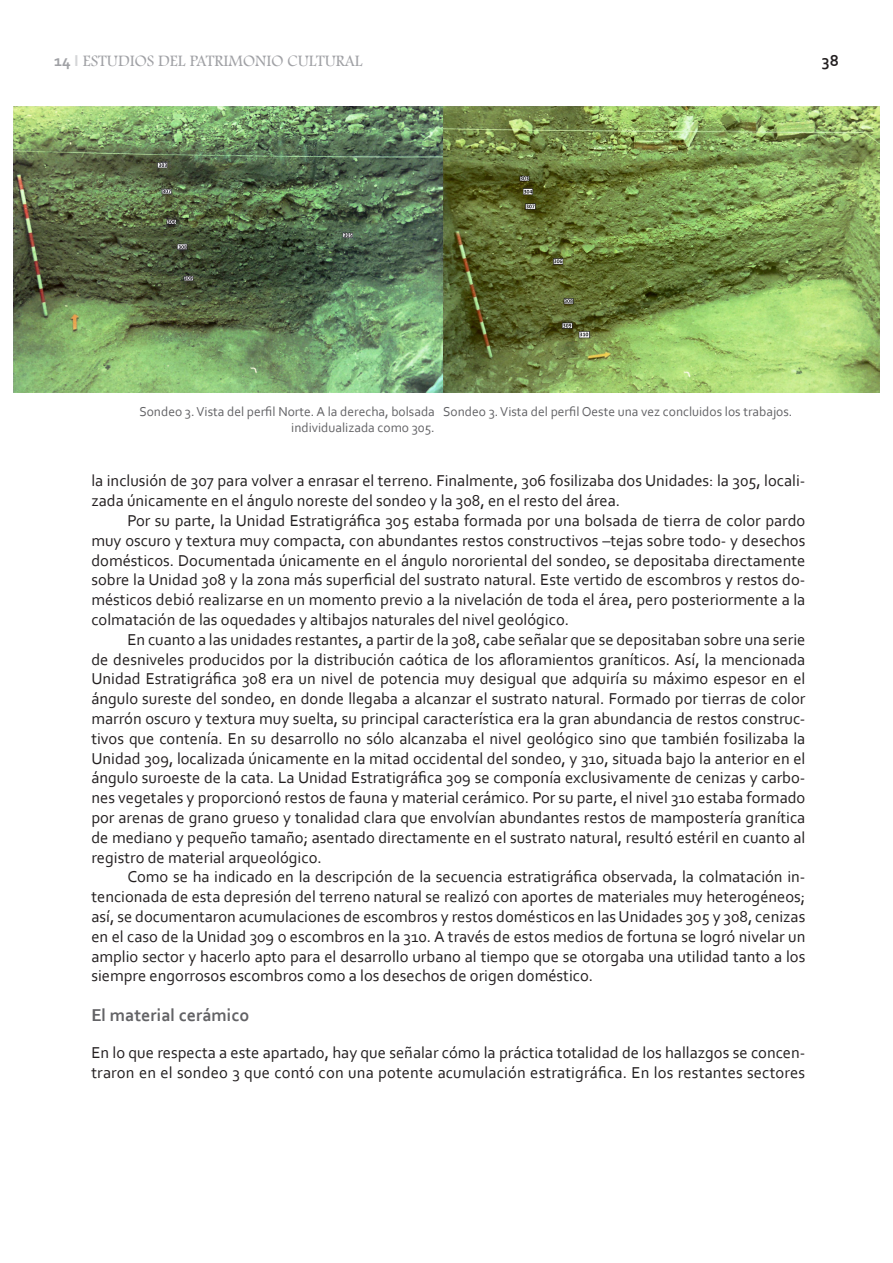
<style>
.page{position:relative;width:893px;height:1263px;background:#fff}
.page>*{position:absolute;margin:0;border:0;box-sizing:border-box;transform-origin:0 0}
.subapartados{font:700 18px "Corbel";color:#636366}
.TEXTO_ARTÍCUOLO{font:16.5px/19.8px "Corbel";color:#231f20;text-align:justify}
.Text_artículo_primer{font:16.5px/19.8px "Corbel";letter-spacing:.005em;color:#231f20}
.t1{font:16.5px "Footlight MT Light";color:#a0a1a5}
.t2{font:700 16.5px "Corbel";color:#231f20}
.PIE_FOTO_y_PÁGINA{font:13.5px/16.2px "Corbel";color:#636366;text-align:right}
.s1{font-family:"Corbel";font-weight:700}
.s2{font-family:"Corbel";font-weight:700;color:#d5d6d8}
</style>
<div class="page">
<img style="left:14px;top:106px;width:866px;height:286px">
<p class="t1" style="left:54px;top:51px;width:310px"><span class="s1">14</span> <span class="s2">I</span> ESTUDIOS DEL PATRIMONIO CULTURAL</p>
<p class="t2" style="left:822px;top:51px;width:19px">38</p>
<p class="PIE_FOTO_y_PÁGINA" style="left:139px;top:403px;width:297px">Sondeo 3. Vista del perfil Norte. A la derecha, bolsada individualizada como 305.</p>
<p class="PIE_FOTO_y_PÁGINA" style="left:443px;top:403px;width:351px">Sondeo 3. Vista del perfil Oeste una vez concluidos los trabajos.</p>
<p class="TEXTO_ARTÍCUOLO" style="left:91px;top:471px;width:715px">la inclusión de 307 para volver a enrasar el terreno. Finalmente, 306 fosilizaba dos Unidades: la 305, locali&shy;zada únicamente en el ángulo noreste del sondeo y la 308, en el resto del área.</p>
<p class="TEXTO_ARTÍCUOLO" style="left:91px;top:510px;width:715px;text-indent:36px">Por su parte, la Unidad Estratigráfica 305 estaba formada por una bolsada de tierra de color pardo muy oscuro y textura muy compacta, con abundantes restos constructivos –tejas sobre todo- y desechos domésticos. Documentada únicamente en el ángulo nororiental del sondeo, se depositaba directamente sobre la Unidad 308 y la zona más superficial del sustrato natural. Este vertido de escombros y restos do&shy;mésticos debió realizarse en un momento previo a la nivelación de toda el área, pero posteriormente a la colmatación de las oquedades y altibajos naturales del nivel geológico.</p>
<p class="TEXTO_ARTÍCUOLO" style="left:91px;top:629px;width:715px;text-indent:36px">En cuanto a las unidades restantes, a partir de la 308, cabe señalar que se depositaban sobre una serie de desniveles producidos por la distribución caótica de los afloramientos graníticos. Así, la mencionada Unidad Estratigráfica 308 era un nivel de potencia muy desigual que adquiría su máximo espesor en el ángulo sureste del sondeo, en donde llegaba a alcanzar el sustrato natural. Formado por tierras de color marrón oscuro y textura muy suelta, su principal característica era la gran abundancia de restos construc&shy;tivos que contenía. En su desarrollo no sólo alcanzaba el nivel geológico sino que también fosilizaba la Unidad 309, localizada únicamente en la mitad occidental del sondeo, y 310, situada bajo la anterior en el ángulo suroeste de la cata. La Unidad Estratigráfica 309 se componía exclusivamente de cenizas y carbo&shy;nes vegetales y proporcionó restos de fauna y material cerámico. Por su parte, el nivel 310 estaba formado por arenas de grano grueso y tonalidad clara que envolvían abundantes restos de mampostería granítica de mediano y pequeño tamaño; asentado directamente en el sustrato natural, resultó estéril en cuanto al registro de material arqueológico.</p>
<p class="TEXTO_ARTÍCUOLO" style="left:91px;top:867px;width:715px;text-indent:36px">Como se ha indicado en la descripción de la secuencia estratigráfica observada, la colmatación in&shy;tencionada de esta depresión del terreno natural se realizó con aportes de materiales muy heterogéneos; así, se documentaron acumulaciones de escombros y restos domésticos en las Unidades 305 y 308, cenizas en el caso de la Unidad 309 o escombros en la 310. A través de estos medios de fortuna se logró nivelar un amplio sector y hacerlo apto para el desarrollo urbano al tiempo que se otorgaba una utilidad tanto a los siempre engorrosos escombros como a los desechos de origen doméstico.</p>
<p class="subapartados" style="left:91px;top:1004px;width:159px">El material cerámico</p>
<p class="Text_artículo_primer" style="left:91px;top:1042px;width:715px">En lo que respecta a este apartado, hay que señalar cómo la práctica totalidad de los hallazgos se concen&shy;traron en el sondeo 3 que contó con una potente acumulación estratigráfica. En los restantes sectores</p>
</div>
